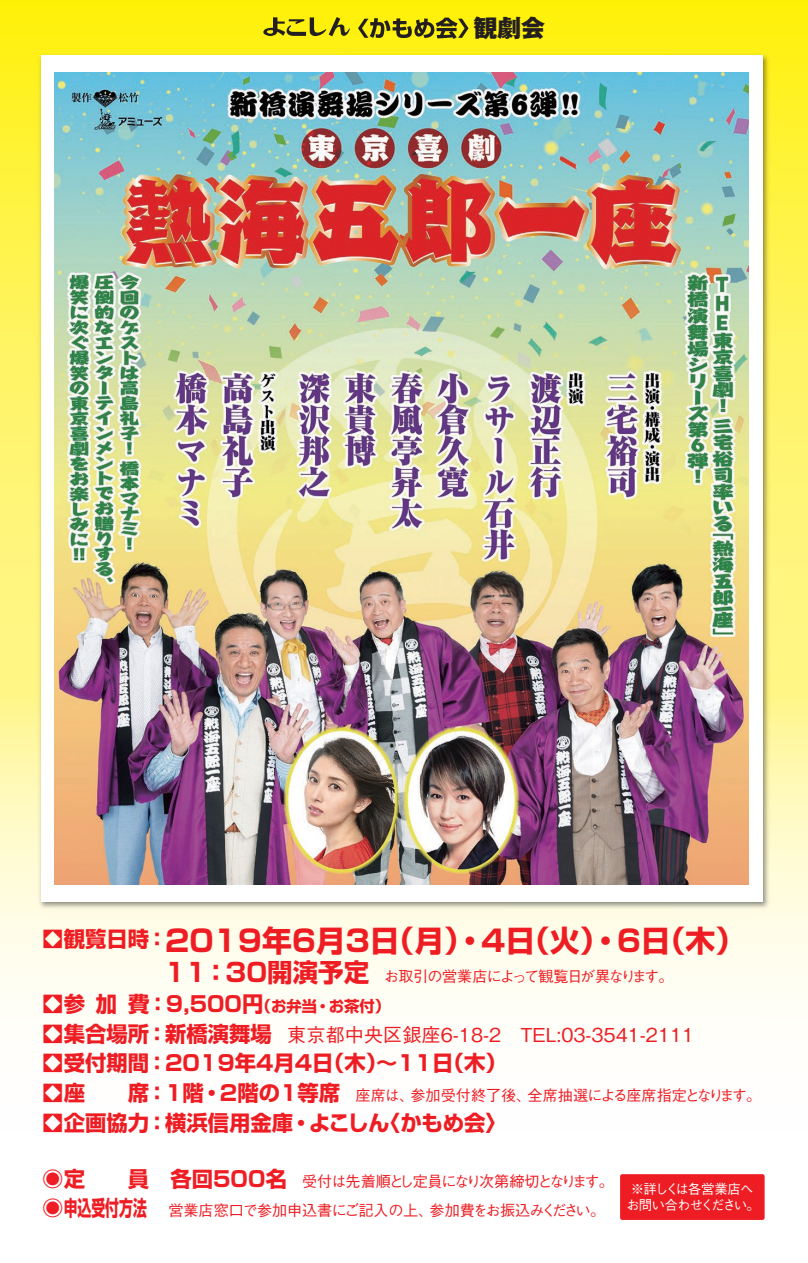
<style>
.page{position:relative;width:808px;height:1263px;background:#fff}
.page>*{position:absolute;margin:0;border:0;box-sizing:border-box;transform-origin:0 0}
.t1{font:700 29.7px "Shin Go Pro";letter-spacing:-.095em;color:#ee1d23}
.t2{font:800 23.85px "Gothic MB101 Pro";color:#231f20}
.t3{font:700 21.3px "Shin Go Pro";color:#ee1d23}
.t4{font:500 19.2px "Gothic BBB Pro";color:#ee1d23}
.t5{font:500 15.15px/29.7px "Gothic BBB Pro";letter-spacing:-.045em;color:#ee1d23}
.t6{font:500 15.15px "Gothic BBB Pro";letter-spacing:-.005em;color:#ee1d23}
.t7{font:500 15.15px "Gothic BBB Pro";letter-spacing:-.07em;color:#ee1d23}
.t8{font:500 13.5px/16.5px "Gothic BBB Pro";letter-spacing:-.085em;color:#fff;text-align:center}
.s1{font-family:"Shin Go Pro";font-weight:700;font-size:25.5px}
.s2{font-size:15.3px}
.s3{font-family:"Shin Go Pro";font-weight:700;font-size:21.3px}
</style>
<div class="page">
<div style="left:0;top:0;width:808px;height:52px;background:#fff10e"></div>
<img style="left:0;top:52px;width:53px;height:949px">
<img style="left:755px;top:52px;width:53px;height:1168px">
<svg style="left:263px;top:17px;width:87px;height:19px;background:#b6ab13"></svg>
<svg style="left:358px;top:18px;width:110px;height:21px;background:#9d9415"></svg>
<img style="left:36px;top:51px;width:736px;height:860px">
<div style="left:41px;top:55px;width:721px;height:847px;background:#fff"></div>
<img style="left:55px;top:72px;width:694px;height:813px">
<div style="left:620px;top:1174px;width:144px;height:46px;background:#ee1d23;border-radius:2px"></div>
<h2 class="t2" style="left:473px;top:8px;width:73px">観劇会</h2>
<h1 class="t1" style="left:42px;top:917px;width:704px"><sup>■観覧日時：</sup>2019年６月３日（月）・４日（火）・６日（木）</h1>
<p class="t7" style="left:165px;top:964px;width:510px"><span class="s1">11：30開演予定</span> お取引の営業店によって観覧日が異なります。</p>
<h3 class="t3" style="left:42px;top:987px;width:349px">■参加費：9,500円<span class="s2">（お弁当・お茶付）</span></h3>
<p class="t4" style="left:42px;top:1019px;width:653px"><span class="s3">■集合場所：新橋演舞場</span> 東京都中央区銀座6-18-2　TEL:03-3541-2111</p>
<h3 class="t3" style="left:42px;top:1046px;width:466px">■受付期間：2019年4月4日（木）～11日（木）</h3>
<p class="t6" style="left:42px;top:1083px;width:720px"><span class="s3">■座　　席：1階・2階の1等席</span> 座席は、参加受付終了後、全席抽選による座席指定となります。</p>
<h3 class="t3" style="left:42px;top:1106px;width:466px">■企画協力：横浜信用金庫・よこしん〈かもめ会〉</h3>
<p class="t5" style="left:42px;top:1164px;width:573px"><span class="s3">◉定　　員　各回500名</span> 受付は先着順とし定員になり次第締切となります。<span class="s3">◉申込受付方法</span> 営業店窓口で参加申込書にご記入の上、参加費をお振込みください。</p>
<p class="t8" style="left:626px;top:1178px;width:136px">※詳しくは各営業店へお問い合わせください。</p>
</div>
